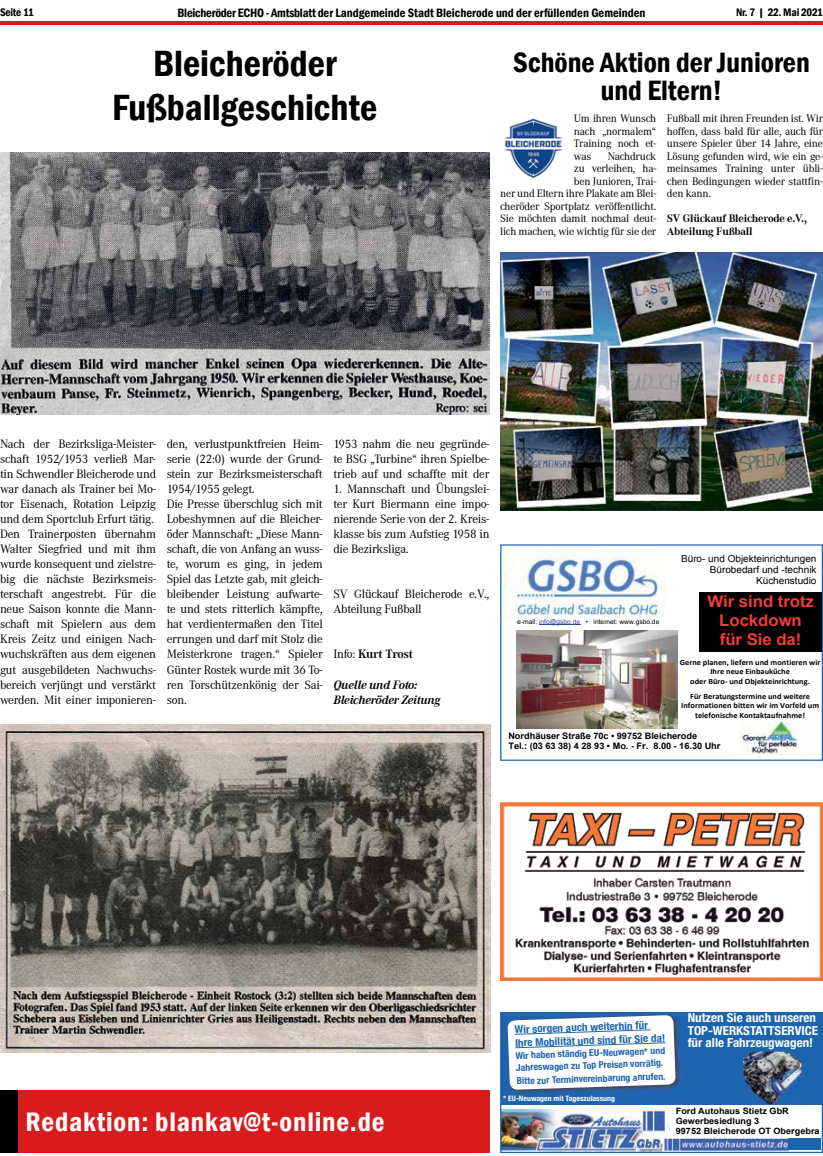
<style>
.page{position:relative;width:823px;height:1156px;background:#fff}
.page>*{position:absolute;margin:0;border:0;box-sizing:border-box;transform-origin:0 0}
.t1{font:600 condensed 37.5px/43.8px "Franklin Gothic";color:#000;text-align:center}
.t2{font:600 condensed 28.75px/27.5px "Franklin Gothic";color:#000;text-align:center}
.t3{font:600 condensed 27.5px "Franklin Gothic";letter-spacing:.03em;color:#fff}
.t4{font:16.12px/18.5px "Arial Bold MT OV AFEHPY";color:#f13d37;text-align:center;scale:1.04 1}
.t5{font:12.5px/15px "Corporate A";letter-spacing:-.02em;color:#000}
.t6{font:600 condensed 12.5px "Franklin Gothic";color:#000}
.t7{font:italic 700 12.5px/15px "Corporate A";letter-spacing:-.02em;color:#000}
.t8{font:700 12.5px "Corporate A";letter-spacing:-.02em;color:#000}
.t9{font:700 condensed 12.38px/12.4px "Helvetica Neue LT Std";color:#fff;scale:1.05 1}
.t10{font:11.25px/12.5px "Corporate A";letter-spacing:-.02em;color:#000;text-align:justify}
.t11{font:700 11.25px/12.5px "Corporate A";letter-spacing:-.02em;color:#000}
.t12{font:600 condensed 11.25px "Franklin Gothic";letter-spacing:-.02em;color:#000}
.t13{font:700 condensed 10.75px/13.5px "Helvetica Neue LT Std";color:#1d64af;scale:1.05 1}
.t14{font:9.62px/11.1px "Arial MT OV AFEHPX";color:#000;text-align:right;scale:1.04 1}
.t15{font:700 condensed 9.5px/12.1px "Helvetica Neue LT Std";color:#1d64af;scale:1.05 1}
.t16{font:8.88px "Arial Bold MT OV AFEHPY";color:#000;scale:1.04 1}
.t17{font:8.88px "Arial Bold MT OV AFEHQB";letter-spacing:-.005em;color:#000;scale:1.04 1}
.t18{font:700 8.75px/10px "Arial";color:#000;scale:1.04 1}
.t19{font:700 8px/9.9px "Calibri";color:#000;text-align:center;scale:1.04 1}
.t20{font:700 condensed 7.5px "Helvetica Neue LT Std";color:#fff;scale:1.04 1}
.t21{font:6.5px "Arial MT OV AFEHPX";letter-spacing:-.005em;color:#000;scale:1.04 1}
.s1{font-weight:400}
.s2{color:#37489d}
.s3{font-family:"Arial MT OV AFEHPZ"}
.s4{font-family:"Arial Bold MT OV AFEHQB"}
</style>
<div class="page">
<hr style="left:0;top:21px;width:822px;height:4px;background:#d81c1e">
<div style="left:1px;top:1090px;width:488px;height:62px;background:#d81c1e"></div>
<div style="left:0;top:1090px;width:17px;height:62px;background:#000"></div>
<img style="left:0;top:152px;width:489px;height:263px">
<img style="left:1px;top:724px;width:489px;height:328px">
<img style="left:504px;top:118px;width:59px;height:60px">
<img style="left:500px;top:252px;width:322px;height:258px">
<img style="left:516px;top:630px;width:161px;height:98px">
<img style="left:507px;top:549px;width:158px;height:68px">
<div style="left:699px;top:592px;width:122px;height:18px;background:#000"></div>
<div style="left:699px;top:610px;width:122px;height:19px;background:#000"></div>
<div style="left:699px;top:629px;width:122px;height:23px;background:#000"></div>
<hr style="left:538px;top:624px;width:42px;height:1px;background:#37489d">
<img style="left:739px;top:718px;width:59px;height:36px">
<img style="left:500px;top:802px;width:322px;height:178px">
<svg style="left:502px;top:1104px;width:318px;height:46px"></svg>
<div style="left:501px;top:1012px;width:320px;height:92px;background:#1d64af"></div>
<svg style="left:800px;top:1058px;width:2px;height:36px"></svg>
<img style="left:765px;top:1103px;width:13px;height:1px">
<img style="left:743px;top:1051px;width:57px;height:52px">
<img style="left:502px;top:1109px;width:286px;height:41px">
<div style="left:500px;top:1011px;width:322px;height:141px;border:1px solid #1d64af"></div>
<div style="left:669px;top:1105px;width:140px;height:31px;background:#fff"></div>
<div style="left:788px;top:1137px;width:32px;height:11px;background:#1d64af"></div>
<img style="left:505px;top:1012px;width:176px;height:82px">
<svg style="left:507px;top:1014px;width:168px;height:75px"></svg>
<p class="t12" style="left:0;top:5px;width:35px">Seite 11</p>
<p class="t6" style="left:177px;top:4px;width:469px">Bleicheröder ECHO - Amtsblatt der Landgemeinde Stadt Bleicherode und der erfüllenden Gemeinden</p>
<p class="t12" style="left:735px;top:5px;width:88px">Nr. 7 | 22. Mai 2021</p>
<h1 class="t1" style="left:112px;top:41px;width:266px">Bleicheröder<br>Fußballgeschichte</h1>
<h2 class="t2" style="left:513px;top:49px;width:298px">Schöne Aktion der Junioren und Eltern!</h2>
<p class="t10" style="left:573px;top:112px;width:84px">Um ihren Wunsch nach „normalem“ Training noch et&shy;was</p>
<p class="t10" style="left:666px;top:112px;width:157px">Fußball mit ihren Freunden ist. Wir hoffen, dass bald für alle, auch für unsere Spieler über 14 Jahre, eine Lösung gefunden wird, wie ein ge&shy;meinsames Training unter übli&shy;chen Bedingungen wieder stattfin&shy;den kann.</p>
<p class="t11" style="left:666px;top:212px;width:141px">SV Glückauf Bleicherode e.V.,<br>Abteilung Fußball</p>
<p class="t10" style="left:500px;top:150px;width:157px;text-align:right">Nachdruck<br>zu verleihen, ha-<br>ben Junioren, Trai-<br>ner und Eltern ihre Plakate am Blei&shy;cheröder Sportplatz veröffentlicht.<br>Sie möchten damit nochmal deut&shy;lich machen, wie wichtig für sie der</p>
<p class="t5" style="left:0;top:437px;width:157px">Nach der Bezirksliga-Meister&shy;schaft 1952/1953 verließ Mar&shy;tin Schwendler Bleicherode und war danach als Trainer bei Mo&shy;tor Eisenach, Rotation Leipzig und dem Sportclub Erfurt tätig.<br>Den Trainerposten übernahm<br>Walter Siegfried und mit ihm wurde konsequent und zielstre&shy;big die nächste Bezirksmeis&shy;terschaft angestrebt. Für die neue Saison konnte die Mann&shy;schaft mit Spielern aus dem<br>Kreis Zeitz und einigen Nach&shy;wuchskräften aus dem eigenen gut ausgebildeten Nachwuchs&shy;bereich verjüngt und verstärkt werden. Mit einer imponieren-</p>
<p class="t5" style="left:167px;top:437px;width:157px">den, verlustpunktfreien Heim&shy;serie (22:0) wurde der Grund&shy;stein zur Bezirksmeisterschaft<br>1954/1955 gelegt.<br>Die Presse überschlug sich mit<br>Lobeshymnen auf die Bleicher&shy;öder Mannschaft: „Diese Mann&shy;schaft, die von Anfang an wuss&shy;te, worum es ging, in jedem<br>Spiel das Letzte gab, mit gleich&shy;bleibender Leistung aufwarte&shy;te und stets ritterlich kämpfte, hat verdientermaßen den Titel errungen und darf mit Stolz die<br>Meisterkrone tragen.“ Spieler<br>Günter Rostek wurde mit 36 To&shy;ren Torschützenkönig der Sai&shy;son.</p>
<p class="t5" style="left:333px;top:437px;width:157px;text-align:justify">1953 nahm die neu gegründe&shy;te BSG „Turbine“ ihren Spielbe&shy;trieb auf und schaffte mit der</p>
<p class="t5" style="left:333px;top:482px;width:157px;text-align:justify">1. Mannschaft und Übungslei&shy;ter Kurt Biermann eine impo&shy;nierende Serie von der 2. Kreis&shy;klasse bis zum Aufstieg 1958 in die Bezirksliga.</p>
<p class="t5" style="left:333px;top:587px;width:157px">SV Glückauf Bleicherode e.V.,<br>Abteilung Fußball</p>
<p class="t8" style="left:333px;top:647px;width:81px"><span class="s1">Info:</span> Kurt Trost</p>
<p class="t7" style="left:333px;top:676px;width:108px">Quelle und Foto:<br>Bleicheröder Zeitung</p>
<p class="t21" style="left:517px;top:617px;width:138px">e-mail: <span class="s2">info@gsbo.de</span> <span class="s3">•</span> internet: www.gsbo.de</p>
<p class="t14" style="left:680px;top:553px;width:132px">Büro- und Objekteinrichtungen<br>Bürobedarf und -technik<br>Küchenstudio</p>
<p class="t4" style="left:707px;top:593px;width:104px">Wir sind trotz<br>Lockdown für Sie da!</p>
<p class="t19" style="left:679px;top:656px;width:136px">Gerne planen, liefern und montieren wir<br>Ihre neue Einbauküche<br>oder Büro- und Objekteinrichtung.</p>
<p class="t19" style="left:680px;top:690px;width:134px">Für Beratungstermine und weitere<br>Informationen bitten wir im Vorfeld um telefonische Kontaktaufnahme!</p>
<p class="t17" style="left:508px;top:729px;width:183px">Nordhäuser Straße 70c • 99752 Bleicherode</p>
<p class="t16" style="left:508px;top:740px;width:205px"><span class="s4">Tel.: (03 63 38) 4 28 93 •</span> Mo. - Fr. 8.00 - 16.30 Uhr</p>
<h3 class="t3" style="left:26px;top:1103px;width:360px">Redaktion: blankav@t-online.de</h3>
<p class="t13" style="left:514px;top:1022px;width:144px;rotate:-2deg">Wir sorgen auch weiterhin für<br>Ihre Mobilität und sind für Sie da!</p>
<p class="t15" style="left:515px;top:1049px;width:144px;rotate:-2deg">Wir haben ständig EU-Neuwagen* und<br>Jahreswagen zu Top Preisen vorrätig.</p>
<p class="t15" style="left:516px;top:1074px;width:143px;rotate:-2deg">Bitte zur Terminvereinbarung anrufen.</p>
<p class="t20" style="left:503px;top:1093px;width:109px">* EU-Neuwagen mit Tageszulassung</p>
<p class="t9" style="left:687px;top:1011px;width:126px">Nutzen Sie auch unseren<br>TOP-WERKSTATTSERVICE für alle Fahrzeugwagen!</p>
<p class="t18" style="left:675px;top:1106px;width:140px">Ford Autohaus Stietz GbR<br>Gewerbesiedlung 3<br>99752 Bleicherode OT Obergebra</p>
</div>
